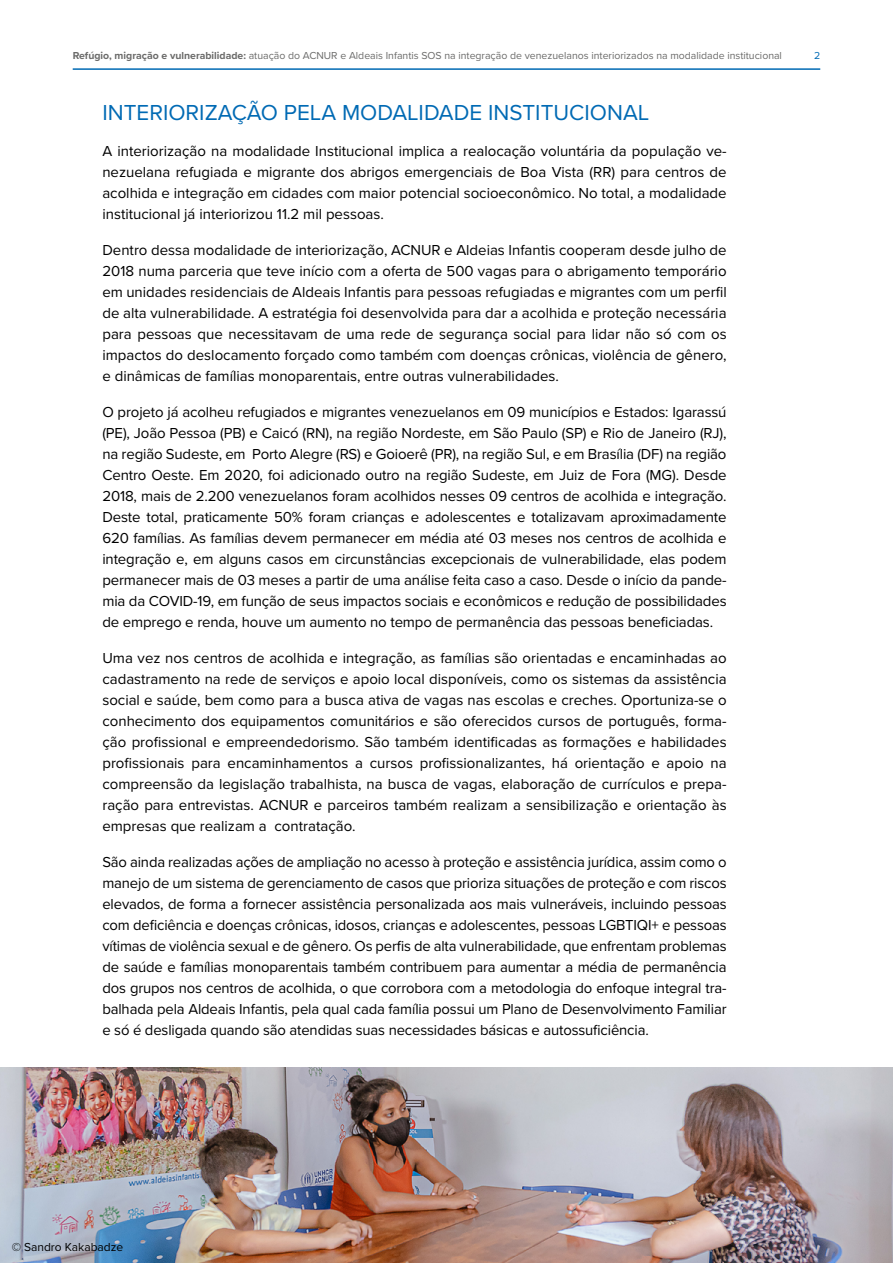
<style>
.page{position:relative;width:893px;height:1263px;background:#fff}
.page>*{position:absolute;margin:0;border:0;box-sizing:border-box;transform-origin:0 0}
.t1{font:22.5px "Proxima Nova";color:#006ab4}
.t2{font:15px/21px "Proxima Nova";color:#000;text-align:justify}
.t3{font:12px "Proxima Nova";color:#000}
.t4{font:10.5px "Proxima Nova";color:#6b6b6a}
.t5{font:10.5px "Proxima Nova";color:#006ab4}
.s1{font-weight:700}
</style>
<div class="page">
<hr style="left:73px;top:68px;width:747px;height:2px;background:#006ab4">
<img style="left:0;top:1067px;width:893px;height:196px">
<p class="t4" style="left:73px;top:48px;width:711px"><span class="s1">Refúgio, migração e vulnerabilidade:</span> atuação do ACNUR e Aldeais Infantis SOS na integração de venezuelanos interiorizados na modalidade institucional</p>
<p class="t5" style="left:814px;top:47px;width:8px">2</p>
<h1 class="t1" style="left:102px;top:95px;width:548px">INTERIORIZAÇÃO PELA MODALIDADE INSTITUCIONAL</h1>
<p class="t2" style="left:102px;top:140px;width:626px">A interiorização na modalidade Institucional implica a realocação voluntária da população ve&shy;nezuelana refugiada e migrante dos abrigos emergenciais de Boa Vista (RR) para centros de acolhida e integração em cidades com maior potencial socioeconômico. No total, a modalidade institucional já interiorizou 11.2 mil pessoas.</p>
<p class="t2" style="left:102px;top:239px;width:626px">Dentro dessa modalidade de interiorização, ACNUR e Aldeias Infantis cooperam desde julho de 2018 numa parceria que teve início com a oferta de 500 vagas para o abrigamento temporário em unidades residenciais de Aldeais Infantis para pessoas refugiadas e migrantes com um perfil de alta vulnerabilidade. A estratégia foi desenvolvida para dar a acolhida e proteção necessária para pessoas que necessitavam de uma rede de segurança social para lidar não só com os impactos do deslocamento forçado como também com doenças crônicas, violência de gênero, e dinâmicas de famílias monoparentais, entre outras vulnerabilidades.</p>
<p class="t2" style="left:102px;top:401px;width:626px">O projeto já acolheu refugiados e migrantes venezuelanos em 09 municípios e Estados: Igarassú (PE), João Pessoa (PB) e Caicó (RN), na região Nordeste, em São Paulo (SP) e Rio de Janeiro (RJ), na região Sudeste, em Porto Alegre (RS) e Goioerê (PR), na região Sul, e em Brasília (DF) na região Centro Oeste. Em 2020, foi adicionado outro na região Sudeste, em Juiz de Fora (MG). Desde 2018, mais de 2.200 venezuelanos foram acolhidos nesses 09 centros de acolhida e integração.<br>Deste total, praticamente 50% foram crianças e adolescentes e totalizavam aproximadamente 620 famílias. As famílias devem permanecer em média até 03 meses nos centros de acolhida e integração e, em alguns casos em circunstâncias excepcionais de vulnerabilidade, elas podem permanecer mais de 03 meses a partir de uma análise feita caso a caso. Desde o início da pande&shy;mia da COVID-19, em função de seus impactos sociais e econômicos e redução de possibilidades de emprego e renda, houve um aumento no tempo de permanência das pessoas beneficiadas.</p>
<p class="t2" style="left:102px;top:647px;width:626px">Uma vez nos centros de acolhida e integração, as famílias são orientadas e encaminhadas ao cadastramento na rede de serviços e apoio local disponíveis, como os sistemas da assistência social e saúde, bem como para a busca ativa de vagas nas escolas e creches. Oportuniza-se o conhecimento dos equipamentos comunitários e são oferecidos cursos de português, forma&shy;ção profissional e empreendedorismo. São também identificadas as formações e habilidades profissionais para encaminhamentos a cursos profissionalizantes, há orientação e apoio na compreensão da legislação trabalhista, na busca de vagas, elaboração de currículos e prepa&shy;ração para entrevistas. ACNUR e parceiros também realizam a sensibilização e orientação às empresas que realizam a contratação.</p>
<p class="t2" style="left:102px;top:851px;width:626px">São ainda realizadas ações de ampliação no acesso à proteção e assistência jurídica, assim como o manejo de um sistema de gerenciamento de casos que prioriza situações de proteção e com riscos elevados, de forma a fornecer assistência personalizada aos mais vulneráveis, incluindo pessoas com deficiência e doenças crônicas, idosos, crianças e adolescentes, pessoas LGBTIQI+ e pessoas vítimas de violência sexual e de gênero. Os perfis de alta vulnerabilidade, que enfrentam problemas de saúde e famílias monoparentais também contribuem para aumentar a média de permanência dos grupos nos centros de acolhida, o que corrobora com a metodologia do enfoque integral tra&shy;balhada pela Aldeais Infantis, pela qual cada família possui um Plano de Desenvolvimento Familiar e só é desligada quando são atendidas suas necessidades básicas e autossuficiência.</p>
<p class="t3" style="left:12px;top:1238px;width:113px">© Sandro Kakabadze</p>
</div>
